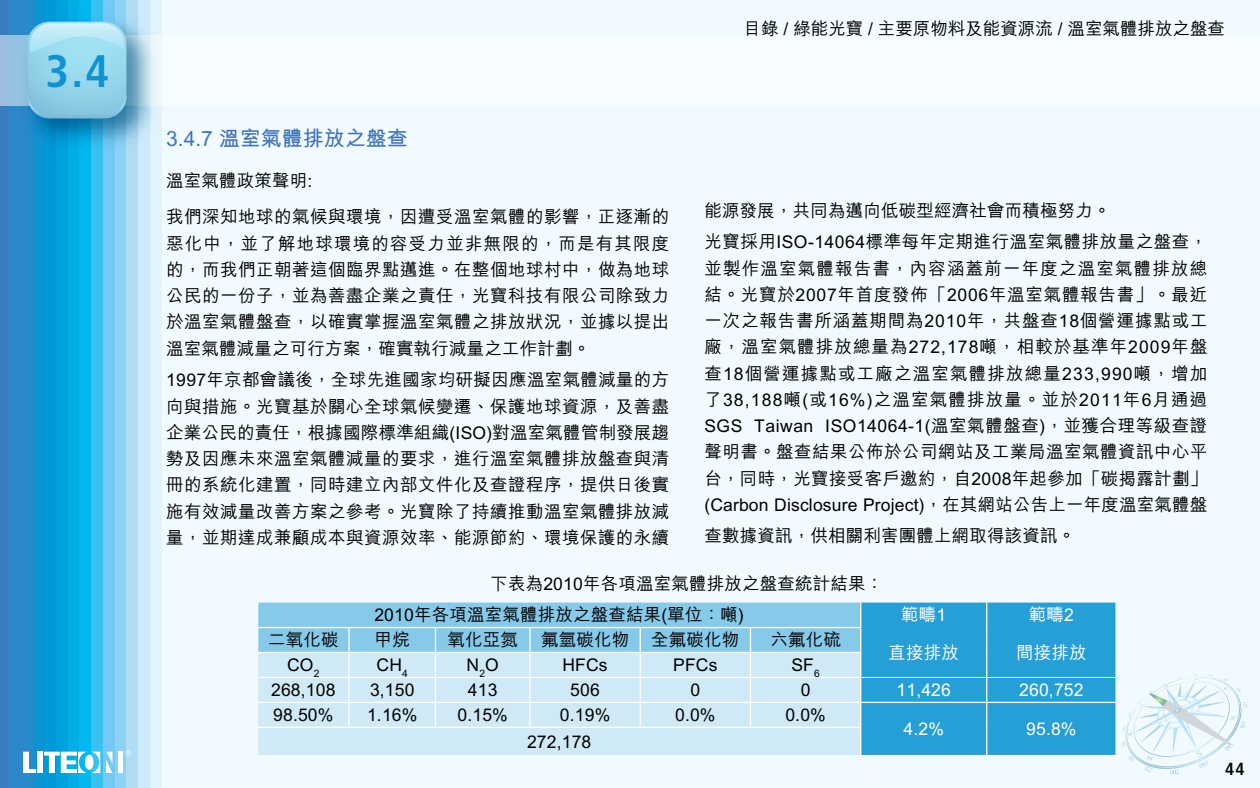
<style>
.page{position:relative;width:1260px;height:788px;background:#fff}
.page>*{position:absolute;margin:0;border:0;box-sizing:border-box;transform-origin:0 0}
.t1{font:700 condensed 45.5px "Frutiger";color:#0e93d2}
.t2{font:700 21px "M Hei";color:#4274ba}
.t3{font:500 17.5px/26.2px "M Hei";letter-spacing:.01em;color:#000;text-align:justify}
.t4{font:500 17.5px/36.8px "M Hei";letter-spacing:.03em;color:#000}
.t5{font:500 17.5px "M Hei";letter-spacing:.01em;color:#fff}
.t6{font:700 condensed 17.5px "Frutiger";color:#000}
</style>
<div class="page">
<div style="left:138px;top:0;width:1122px;height:788px;background:#f1fafe"></div>
<div style="left:0;top:0;width:10px;height:788px;background:#397ec1"></div>
<div style="left:9px;top:0;width:12px;height:788px;background:#2d87c8"></div>
<div style="left:21px;top:0;width:12px;height:788px;background:#288aca"></div>
<div style="left:33px;top:0;width:12px;height:788px;background:#0e93d2"></div>
<div style="left:45px;top:0;width:11px;height:788px;background:#0098d6"></div>
<div style="left:56px;top:0;width:12px;height:788px;background:#00a2dd"></div>
<div style="left:68px;top:0;width:12px;height:788px;background:#00aee7"></div>
<div style="left:80px;top:0;width:11px;height:788px;background:#00b7ef"></div>
<div style="left:91px;top:0;width:12px;height:788px;background:#39c1f1"></div>
<div style="left:103px;top:0;width:12px;height:788px;background:#73cbf3"></div>
<div style="left:115px;top:0;width:11px;height:788px;background:#8cd2f4"></div>
<div style="left:126px;top:0;width:12px;height:788px;background:#b1dcf6"></div>
<div style="left:138px;top:0;width:12px;height:788px;background:#ccecfc"></div>
<div style="left:150px;top:0;width:11px;height:788px;background:#e1f4fd"></div>
<svg style="left:125px;top:750px;width:6px;height:6px"></svg>
<svg style="left:106px;top:751px;width:6px;height:22px"></svg>
<hr style="left:118px;top:751px;width:4px;height:22px;background:#fff">
<div style="left:37px;top:751px;width:6px;height:22px;background:#fff"></div>
<svg style="left:23px;top:751px;width:13px;height:22px"></svg>
<svg style="left:44px;top:751px;width:56px;height:22px"></svg>
<div style="left:0;top:35px;width:1260px;height:70px;background:#f7fcfe"></div>
<img style="left:12px;top:7px;width:150px;height:151px">
<svg style="left:28px;top:22px;width:98px;height:96px;background:#97d5ea"></svg>
<svg style="left:1126px;top:674px;width:122px;height:101px"></svg>
<svg style="left:258px;top:602px;width:857px;height:152px;background:#90cdea"></svg>
<h1 class="t1" style="left:46px;top:44px;width:65px">3.4</h1>
<p class="t3" style="left:744px;top:16px;width:483px">目錄 / 綠能光寶 / 主要原物料及能資源流 / 溫室氣體排放之盤查</p>
<p class="t2" style="left:166px;top:128px;width:243px">3.4.7 溫室氣體排放之盤查</p>
<p class="t4" style="left:166px;top:162px;width:505px">溫室氣體政策聲明:<br>我們深知地球的氣候與環境，因遭受溫室氣體的影響，正逐漸的</p>
<p class="t3" style="left:166px;top:230px;width:505px">惡化中，並了解地球環境的容受力並非無限的，而是有其限度的，而我們正朝著這個臨界點邁進。在整個地球村中，做為地球公民的一份子，並為善盡企業之責任，光寶科技有限公司除致力於溫室氣體盤查，以確實掌握溫室氣體之排放狀況，並據以提出溫室氣體減量之可行方案，確實執行減量之工作計劃。</p>
<p class="t3" style="left:166px;top:367px;width:505px">1997年京都會議後，全球先進國家均研擬因應溫室氣體減量的方向與措施。光寶基於關心全球氣候變遷、保護地球資源，及善盡企業公民的責任，根據國際標準組織(ISO)對溫室氣體管制發展趨勢及因應未來溫室氣體減量的要求，進行溫室氣體排放盤查與清冊的系統化建置，同時建立內部文件化及查證程序，提供日後實施有效減量改善方案之參考。光寶除了持續推動溫室氣體排放減量，並期達成兼顧成本與資源效率、能源節約、環境保護的永續</p>
<p class="t3" style="left:374px;top:569px;width:510px;line-height:30.6px;text-indent:116px">下表為2010年各項溫室氣體排放之盤查統計結果：<br>2010年各項溫室氣體排放之盤查結果(單位：噸)</p>
<p class="t4" style="left:704px;top:195px;width:504px;line-height:31.5px">能源發展，共同為邁向低碳型經濟社會而積極努力。<br>光寶採用ISO-14064標準每年定期進行溫室氣體排放量之盤查，</p>
<p class="t3" style="left:704px;top:255px;width:505px">並製作溫室氣體報告書，內容涵蓋前一年度之溫室氣體排放總結。光寶於2007年首度發佈「2006年溫室氣體報告書」。最近一次之報告書所涵蓋期間為2010年，共盤查18個營運據點或工廠，溫室氣體排放總量為272,178噸，相較於基準年2009年盤查18個營運據點或工廠之溫室氣體排放總量233,990噸，增加了38,188噸(或16%)之溫室氣體排放量。並於2011年6月通過SGS Taiwan ISO14064-1(溫室氣體盤查)，並獲合理等級查證聲明書。盤查結果公佈於公司網站及工業局溫室氣體資訊中心平台，同時，光寶接受客戶邀約，自2008年起參加「碳揭露計劃」(Carbon Disclosure Project)，在其網站公告上一年度溫室氣體盤</p>
<p class="t3" style="left:704px;top:523px;width:372px">查數據資訊，供相關利害團體上網取得該資訊。</p>
<p class="t5" style="left:901px;top:605px;width:47px">範疇1</p>
<p class="t5" style="left:1029px;top:605px;width:47px">範疇2</p>
<p class="t3" style="left:268px;top:627px;width:72px">二氧化碳</p>
<p class="t3" style="left:375px;top:627px;width:37px">甲烷</p>
<p class="t3" style="left:447px;top:627px;width:72px">氧化亞氮</p>
<p class="t3" style="left:541px;top:627px;width:90px">氟氫碳化物</p>
<p class="t3" style="left:651px;top:627px;width:90px">全氟碳化物</p>
<p class="t3" style="left:770px;top:627px;width:72px">六氟化硫</p>
<p class="t5" style="left:888px;top:643px;width:72px">直接排放</p>
<p class="t5" style="left:1016px;top:643px;width:72px">間接排放</p>
<p class="t3" style="left:287px;top:652px;width:34px">CO<sub>2</sub></p>
<p class="t3" style="left:377px;top:652px;width:33px">CH<sub>4</sub></p>
<p class="t3" style="left:467px;top:652px;width:34px">N<sub>2</sub>O</p>
<p class="t3" style="left:562px;top:652px;width:47px">HFCs</p>
<p class="t3" style="left:673px;top:652px;width:46px">PFCs</p>
<p class="t3" style="left:791px;top:652px;width:30px">SF<sub>6</sub></p>
<p class="t3" style="left:271px;top:677px;width:66px">268,108</p>
<p class="t3" style="left:370px;top:677px;width:46px">3,150</p>
<p class="t3" style="left:468px;top:677px;width:31px">413</p>
<p class="t3" style="left:570px;top:677px;width:31px">506</p>
<p class="t3" style="left:690px;top:677px;width:11px">0</p>
<p class="t3" style="left:801px;top:677px;width:11px">0</p>
<p class="t5" style="left:897px;top:680px;width:56px">11,426</p>
<p class="t5" style="left:1019px;top:680px;width:66px">260,752</p>
<p class="t3" style="left:273px;top:702px;width:62px">98.50%</p>
<p class="t3" style="left:367px;top:702px;width:52px">1.16%</p>
<p class="t3" style="left:458px;top:702px;width:52px">0.15%</p>
<p class="t3" style="left:560px;top:702px;width:52px">0.19%</p>
<p class="t3" style="left:675px;top:702px;width:42px">0.0%</p>
<p class="t3" style="left:785px;top:702px;width:42px">0.0%</p>
<p class="t5" style="left:904px;top:719px;width:42px">4.2%</p>
<p class="t5" style="left:1026px;top:719px;width:52px">95.8%</p>
<p class="t3" style="left:527px;top:728px;width:66px">272,178</p>
<p class="t6" style="left:1225px;top:758px;width:21px">44</p>
</div>
